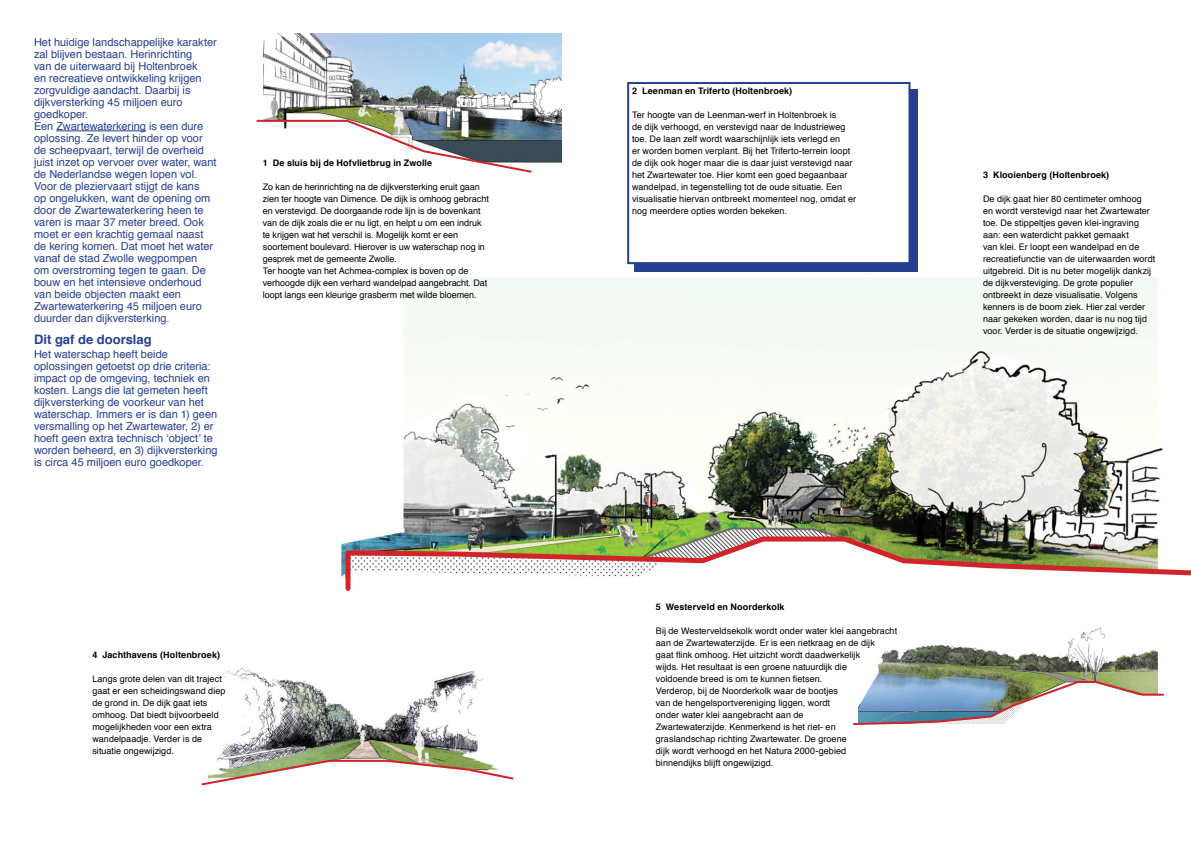
<style>
.page{position:relative;width:1191px;height:842px;background:#fff}
.page>*{position:absolute;margin:0;border:0;box-sizing:border-box;transform-origin:0 0}
.t1{font:700 13px "Helvetica";color:#25408f}
.t2{font:11px/12px "Helvetica";color:#25408f}
.t3{font:9px/12px "Helvetica";letter-spacing:.005em;color:#000}
.t4{font:700 9px "Helvetica";letter-spacing:.01em;color:#000}
</style>
<div class="page">
<hr style="left:56px;top:131px;width:90px;height:1px;background:#25408f">
<img style="left:263px;top:33px;width:299px;height:130px">
<svg style="left:256px;top:119px;width:277px;height:54px"></svg>
<img style="left:874px;top:627px;width:283px;height:53px">
<img style="left:853px;top:680px;width:311px;height:45px">
<img style="left:217px;top:667px;width:266px;height:92px">
<svg style="left:201px;top:759px;width:313px;height:27px"></svg>
<img style="left:340px;top:278px;width:823px;height:299px">
<img style="left:343px;top:534px;width:848px;height:57px">
<div style="left:634px;top:89px;width:283px;height:182px;background:#25408f"></div>
<div style="left:628px;top:83px;width:281px;height:180px;background:#fff"></div>
<div style="left:627px;top:82px;width:283px;height:182px;border:2px solid #25408f"></div>
<p class="t2" style="left:34px;top:36px;width:184px">Het huidige landschappelijke karakter zal blijven bestaan. Herinrichting<br>van de uiterwaard bij Holtenbroek<br>en recreatieve ontwikkeling krijgen zorgvuldige aandacht. Daarbij is dijkversterking 45 miljoen euro goedkoper.<br>Een Zwartewaterkering is een dure oplossing. Ze levert hinder op voor de scheepvaart, terwijl de overheid juist inzet op vervoer over water, want de Nederlandse wegen lopen vol.<br>Voor de pleziervaart stijgt de kans<br>op ongelukken, want de opening om door de Zwartewaterkering heen te varen is maar 37 meter breed. Ook moet er een krachtig gemaal naast de kering komen. Dat moet het water vanaf de stad Zwolle wegpompen<br>om overstroming tegen te gaan. De bouw en het intensieve onderhoud van beide objecten maakt een Zwartewaterkering 45 miljoen euro duurder dan dijkversterking.</p>
<h1 class="t1" style="left:34px;top:329px;width:119px">Dit gaf de doorslag</h1>
<p class="t2" style="left:34px;top:348px;width:185px">Het waterschap heeft beide oplossingen getoetst op drie criteria: impact op de omgeving, techniek en kosten. Langs die lat gemeten heeft dijkversterking de voorkeur van het waterschap. Immers er is dan 1) geen versmalling op het Zwartewater, 2) er hoeft geen extra technisch ‘object’ te worden beheerd, en 3) dijkversterking is circa 45 miljoen euro goedkoper.</p>
<p class="t4" style="left:263px;top:156px;width:171px">1 De sluis bij de Hofvlietbrug in Zwolle</p>
<p class="t3" style="left:263px;top:181px;width:228px">Zo kan de herinrichting na de dijkversterking eruit gaan zien ter hoogte van Dimence. De dijk is omhoog gebracht en verstevigd. De doorgaande rode lijn is de bovenkant van de dijk zoals die er nu ligt, en helpt u om een indruk te krijgen wat het verschil is. Mogelijk komt er een soortement boulevard. Hierover is uw waterschap nog in gesprek met de gemeente Zwolle.<br>Ter hoogte van het Achmea-complex is boven op de verhoogde dijk een verhard wandelpad aangebracht. Dat loopt langs een kleurige grasberm met wilde bloemen.</p>
<p class="t4" style="left:92px;top:648px;width:129px">4 Jachthavens (Holtenbroek)</p>
<p class="t3" style="left:92px;top:673px;width:135px">Langs grote delen van dit traject gaat er een scheidingswand diep de grond in. De dijk gaat iets omhoog. Dat biedt bijvoorbeeld mogelijkheden voor een extra wandelpaadje. Verder is de situatie ongewijzigd.</p>
<p class="t4" style="left:632px;top:84px;width:162px">2 Leenman en Triferto (Holtenbroek)</p>
<p class="t3" style="left:632px;top:109px;width:226px">Ter hoogte van de Leenman-werf in Holtenbroek is<br>de dijk verhoogd, en verstevigd naar de Industrieweg toe. De laan zelf wordt waarschijnlijk iets verlegd en<br>er worden bomen verplant. Bij het Triferto-terrein loopt de dijk ook hoger maar die is daar juist verstevigd naar het Zwartewater toe. Hier komt een goed begaanbaar wandelpad, in tegenstelling tot de oude situatie. Een visualisatie hiervan ontbreekt momenteel nog, omdat er nog meerdere opties worden bekeken.</p>
<p class="t4" style="left:983px;top:168px;width:128px">3 Klooienberg (Holtenbroek)</p>
<p class="t3" style="left:983px;top:193px;width:174px">De dijk gaat hier 80 centimeter omhoog<br>en wordt verstevigd naar het Zwartewater toe. De stippeltjes geven klei-ingraving aan: een waterdicht pakket gemaakt<br>van klei. Er loopt een wandelpad en de recreatiefunctie van de uiterwaarden wordt uitgebreid. Dit is nu beter mogelijk dankzij de dijkversteviging. De grote populier ontbreekt in deze visualisatie. Volgens kenners is de boom ziek. Hier zal verder naar gekeken worden, daar is nu nog tijd voor. Verder is de situatie ongewijzigd.</p>
<p class="t4" style="left:656px;top:600px;width:130px">5 Westerveld en Noorderkolk</p>
<p class="t3" style="left:656px;top:625px;width:243px">Bij de Westerveldsekolk wordt onder water klei aangebracht aan de Zwartewaterzijde. Er is een rietkraag en de dijk<br>gaat flink omhoog. Het uitzicht wordt daadwerkelijk<br>wijds. Het resultaat is een groene natuurdijk die<br>voldoende breed is om te kunnen fietsen.<br>Verderop, bij de Noorderkolk waar de bootjes<br>van de hengelsportvereniging liggen, wordt<br>onder water klei aangebracht aan de<br>Zwartewaterzijde. Kenmerkend is het riet- en graslandschap richting Zwartewater. De groene<br>dijk wordt verhoogd en het Natura 2000-gebied<br>binnendijks blijft ongewijzigd.</p>
</div>
